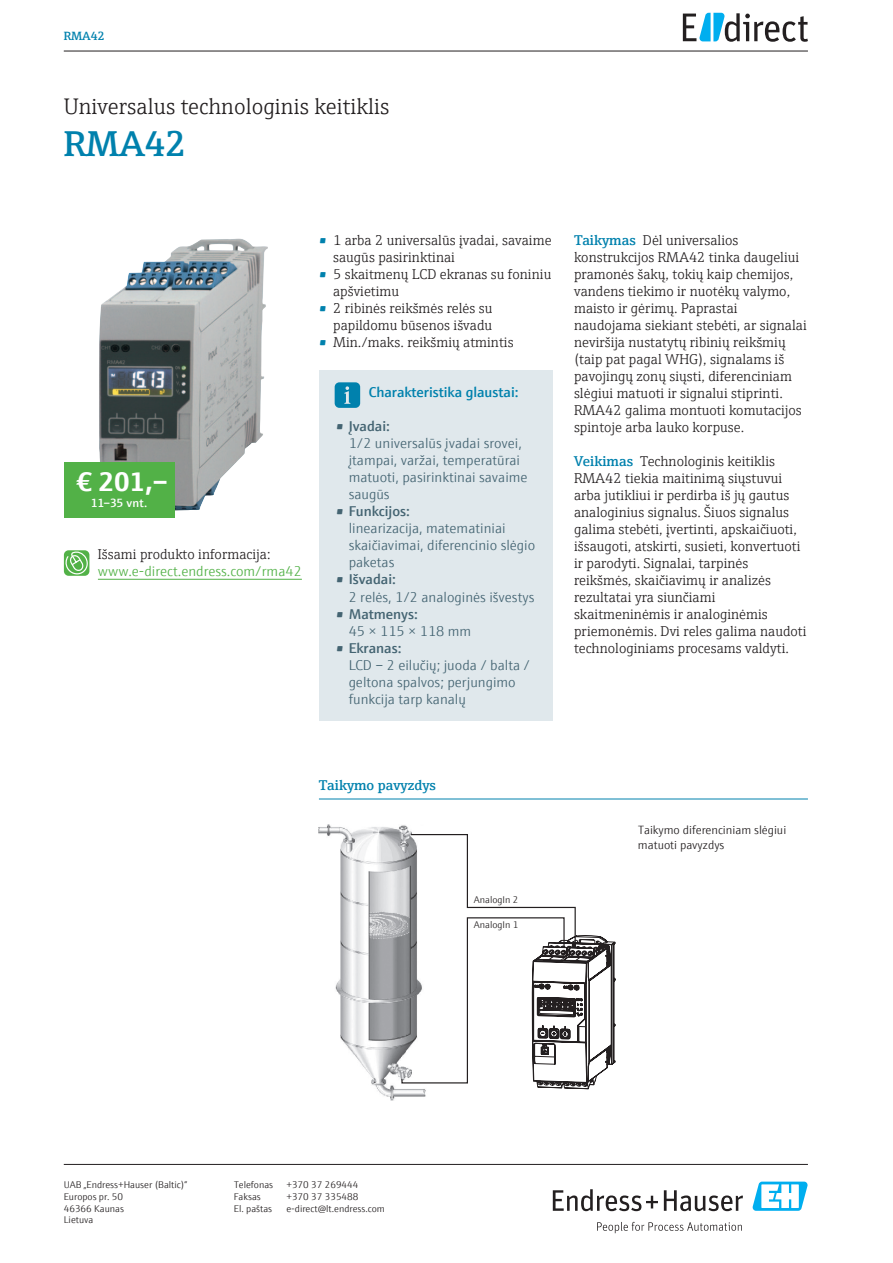
<style>
.page{position:relative;width:893px;height:1263px;background:#fff}
.page>*{position:absolute;margin:0;border:0;box-sizing:border-box;transform-origin:0 0}
.t1{font:600 36px "E+H Serif";color:#0081ad}
.t2{font:700 27px "E+H Sans";color:#fff}
.t3{font:300 22.5px "E+H Serif";color:#231f20}
.t4{font:300 14.25px/17px "E+H Serif";color:#231f20}
.t5{font:300 14.25px/17px "E+H Sans";color:#446472}
.t6{font:600 14.25px "E+H Sans";color:#446472}
.t7{font:300 14.25px "E+H Sans";color:#52b147}
.t8{font:600 14.25px "E+H Sans";color:#0081ad}
.t9{font:600 14.25px "E+H Serif";color:#0081ad}
.t10{font:300 12px/15px "E+H Sans";color:#231f20}
.t11{font:600 12px "E+H Sans";letter-spacing:-.005em;color:#fff}
.t12{font:600 12px "E+H Serif";color:#0081ad}
.t13{font:300 9.75px/11.7px "E+H Sans";color:#231f20}
.s1{font-weight:600;color:#0081ad}
</style>
<div class="page">
<img style="left:99px;top:238px;width:169px;height:273px">
<div style="left:319px;top:370px;width:234px;height:350px;background:#e0e8ec"></div>
<svg style="left:335px;top:382px;width:25px;height:26px"></svg>
<hr style="left:98px;top:579px;width:204px;height:1px;background:#52b147">
<svg style="left:64px;top:550px;width:25px;height:26px"></svg>
<svg style="left:65px;top:551px;width:24px;height:24px"></svg>
<hr style="left:319px;top:799px;width:489px;height:1px;background:#0081ad">
<img style="left:319px;top:825px;width:93px;height:275px">
<svg style="left:401px;top:833px;width:215px;height:267px"></svg>
<div style="left:64px;top:462px;width:110px;height:55px;background:#52b147"></div>
<svg style="left:683px;top:13px;width:125px;height:29px"></svg>
<svg style="left:553px;top:1189px;width:105px;height:22px"></svg>
<svg style="left:664px;top:1190px;width:79px;height:21px"></svg>
<svg style="left:597px;top:1222px;width:145px;height:11px"></svg>
<svg style="left:752px;top:1181px;width:56px;height:30px"></svg>
<hr style="left:64px;top:1164px;width:744px;height:1px;background:#231f20">
<hr style="left:64px;top:51px;width:744px;height:1px;background:#231f20">
<p class="t12" style="left:64px;top:27px;width:42px">RMA42</p>
<h3 class="t3" style="left:64px;top:90px;width:327px">Universalus technologinis keitiklis</h3>
<h1 class="t1" style="left:64px;top:117px;width:124px">RMA42</h1>
<h2 class="t2" style="left:76px;top:461px;width:93px">€ 201,–</h2>
<p class="t11" style="left:91px;top:494px;width:58px">11–35 vnt.</p>
<p class="t4" style="left:98px;top:545px;width:174px">Išsami produkto informacija:</p>
<p class="t7" style="left:98px;top:561px;width:205px">www.e-direct.endress.com/rma42</p>
<p class="t4" style="left:333px;top:231px;width:220px;text-indent:-14px"><span class="s1">•</span> 1 arba 2 universalūs įvadai, savaime saugūs pasirinktinai</p>
<p class="t4" style="left:333px;top:265px;width:220px;text-indent:-14px"><span class="s1">•</span> 5 skaitmenų LCD ekranas su foniniu apšvietimu</p>
<p class="t4" style="left:319px;top:299px;width:175px;text-align:right"><span class="s1">•</span> 2 ribinės reikšmės relės su papildomu būsenos išvadu</p>
<p class="t4" style="left:319px;top:333px;width:196px"><span class="s1">•</span> Min./maks. reikšmių atmintis</p>
<p class="t8" style="left:369px;top:381px;width:151px">Charakteristika glaustai:</p>
<p class="t6" style="left:336px;top:415px;width:56px">• Įvadai:</p>
<p class="t5" style="left:349px;top:434px;width:180px">1/2 universalūs įvadai srovei, įtampai, varžai, temperatūrai matuoti, pasirinktinai savaime saugūs</p>
<p class="t6" style="left:336px;top:501px;width:76px">• Funkcijos:</p>
<p class="t5" style="left:349px;top:519px;width:188px">linearizacija, matematiniai skaičiavimai, diferencinio slėgio paketas</p>
<p class="t6" style="left:336px;top:569px;width:62px">• Išvadai:</p>
<p class="t5" style="left:349px;top:587px;width:187px">2 relės, 1/2 analoginės išvestys</p>
<p class="t6" style="left:336px;top:603px;width:83px">• Matmenys:</p>
<p class="t5" style="left:349px;top:621px;width:124px">45 × 115 × 118 mm</p>
<p class="t6" style="left:336px;top:637px;width:67px">• Ekranas:</p>
<p class="t5" style="left:349px;top:655px;width:183px">LCD – 2 eilučių; juoda / balta / geltona spalvos; perjungimo funkcija tarp kanalų</p>
<p class="t4" style="left:574px;top:231px;width:234px"><span class="s1">Taikymas</span> Dėl universalios konstrukcijos RMA42 tinka daugeliui pramonės šakų, tokių kaip chemijos, vandens tiekimo ir nuotėkų valymo, maisto ir gėrimų. Paprastai naudojama siekiant stebėti, ar signalai neviršija nustatytų ribinių reikšmių (taip pat pagal WHG), signalams iš pavojingų zonų siųsti, diferenciniam slėgiui matuoti ir signalui stiprinti.<br>RMA42 galima montuoti komutacijos spintoje arba lauko korpuse.</p>
<p class="t4" style="left:574px;top:452px;width:234px"><span class="s1">Veikimas</span> Technologinis keitiklis RMA42 tiekia maitinimą siųstuvui arba jutikliui ir perdirba iš jų gautus analoginius signalus. Šiuos signalus galima stebėti, įvertinti, apskaičiuoti, išsaugoti, atskirti, susieti, konvertuoti ir parodyti. Signalai, tarpinės reikšmės, skaičiavimų ir analizės rezultatai yra siunčiami skaitmeninėmis ir analoginėmis priemonėmis. Dvi reles galima naudoti technologiniams procesams valdyti.</p>
<p class="t9" style="left:319px;top:774px;width:119px">Taikymo pavyzdys</p>
<p class="t13" style="left:474px;top:893px;width:46px">AnalogIn 2</p>
<p class="t13" style="left:474px;top:918px;width:46px">AnalogIn 1</p>
<p class="t10" style="left:638px;top:821px;width:150px">Taikymo diferenciniam slėgiui matuoti pavyzdys</p>
<p class="t13" style="left:64px;top:1178px;width:125px">UAB „Endress+Hauser (Baltic)“<br>Europos pr. 50<br>46366 Kaunas<br>Lietuva</p>
<p class="t13" style="left:234px;top:1178px;width:41px">Telefonas</p>
<p class="t13" style="left:286px;top:1178px;width:74px">+370 37 269444</p>
<p class="t13" style="left:234px;top:1190px;width:28px">Faksas</p>
<p class="t13" style="left:286px;top:1190px;width:74px">+370 37 335488</p>
<p class="t13" style="left:234px;top:1202px;width:40px">El. paštas</p>
<p class="t13" style="left:286px;top:1202px;width:100px">e-direct@lt.endress.com</p>
</div>
